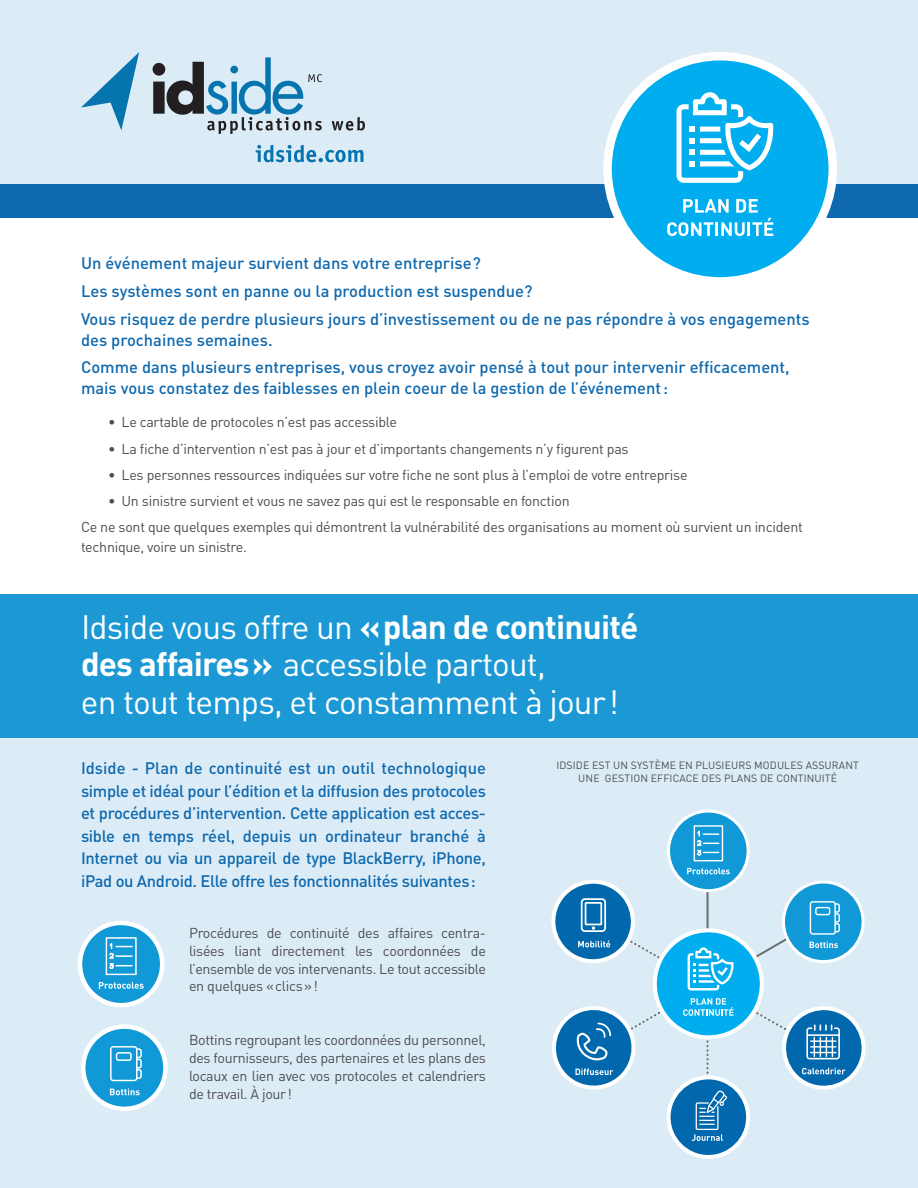
<style>
.page{position:relative;width:918px;height:1188px;background:#fff}
.page>*{position:absolute;margin:0;border:0;box-sizing:border-box;transform-origin:0 0}
.t1{font:33.3px/37.5px "DINOT";letter-spacing:-.025em;color:#fff}
.t2{font:500 16.5px/22.5px "DINOT";color:#0f69ae}
.t3{font:14.25px/18px "DINOT";letter-spacing:-.02em;color:#4d4d4f;text-align:justify}
.t4{font:10.5px/12.6px "DINOT";letter-spacing:.01em;color:#4d4d4f;text-align:center}
.s1{font-weight:700}
</style>
<div class="page">
<div style="left:0;top:605px;width:918px;height:583px;background:#dcecf7"></div>
<div style="left:0;top:594px;width:918px;height:144px;background:#1c99d5"></div>
<hr style="left:707px;top:884px;width:2px;height:53px;background:#6d6e71">
<svg style="left:746px;top:938px;width:52px;height:26px"></svg>
<div style="left:783px;top:882px;width:80px;height:80px;background:#1099d6;border-radius:50%"></div>
<div style="left:782px;top:880px;width:83px;height:83px;border:3px solid #fff;border-radius:50%"></div>
<svg style="left:551px;top:879px;width:116px;height:88px"></svg>
<svg style="left:810px;top:942px;width:28px;height:6px"></svg>
<svg style="left:552px;top:997px;width:115px;height:93px"></svg>
<svg style="left:810px;top:901px;width:30px;height:34px"></svg>
<svg style="left:748px;top:1003px;width:118px;height:87px"></svg>
<div style="left:669px;top:811px;width:79px;height:80px;background:#1099d6;border-radius:50%"></div>
<div style="left:667px;top:810px;width:83px;height:82px;border:3px solid #fff;border-radius:50%"></div>
<svg style="left:687px;top:868px;width:43px;height:6px"></svg>
<svg style="left:694px;top:825px;width:29px;height:36px"></svg>
<div style="left:669px;top:1077px;width:79px;height:80px;background:#0168ad;border-radius:50%"></div>
<div style="left:667px;top:1075px;width:83px;height:84px;border:4px solid #fff;border-radius:50%"></div>
<svg style="left:692px;top:1036px;width:35px;height:105px"></svg>
<div style="left:655px;top:930px;width:107px;height:107px;background:#00aeef;border-radius:50%"></div>
<div style="left:653px;top:928px;width:111px;height:111px;border:4px solid #fff;border-radius:50%"></div>
<svg style="left:683px;top:998px;width:51px;height:18px"></svg>
<svg style="left:688px;top:947px;width:46px;height:43px"></svg>
<div style="left:0;top:0;width:918px;height:216px;background:#dcecf7"></div>
<div style="left:0;top:184px;width:918px;height:34px;background:#0f69ae"></div>
<svg style="left:332px;top:117px;width:33px;height:14px"></svg>
<svg style="left:81px;top:52px;width:58px;height:78px"></svg>
<svg style="left:153px;top:57px;width:169px;height:77px"></svg>
<svg style="left:256px;top:145px;width:107px;height:17px"></svg>
<div style="left:80px;top:923px;width:82px;height:82px;background:#1099d6;border-radius:50%"></div>
<div style="left:78px;top:921px;width:86px;height:86px;border:4px solid #fff;border-radius:50%"></div>
<svg style="left:99px;top:982px;width:45px;height:7px"></svg>
<svg style="left:106px;top:937px;width:31px;height:38px"></svg>
<div style="left:83px;top:1027px;width:83px;height:82px;background:#1099d6;border-radius:50%"></div>
<div style="left:81px;top:1024px;width:87px;height:87px;border:4px solid #fff;border-radius:50%"></div>
<svg style="left:110px;top:1089px;width:30px;height:6px"></svg>
<svg style="left:110px;top:1046px;width:32px;height:35px"></svg>
<div style="left:608px;top:56px;width:225px;height:225px;background:#00aeef;border-radius:50%"></div>
<div style="left:603px;top:52px;width:234px;height:234px;border:8px solid #fff;border-radius:50%"></div>
<svg style="left:667px;top:199px;width:106px;height:37px"></svg>
<svg style="left:677px;top:92px;width:97px;height:91px"></svg>
<p class="t2" style="left:81px;top:249px;width:730px;line-height:27.8px">Un événement majeur survient dans votre entreprise?<br>Les systèmes sont en panne ou la production est suspendue?<br>Vous risquez de perdre plusieurs jours d’investissement ou de ne pas répondre à vos engagements</p>
<p class="t2" style="left:81px;top:325px;width:710px;line-height:27.8px">des prochaines semaines.<br>Comme dans plusieurs entreprises, vous croyez avoir pensé à tout pour intervenir efficacement,</p>
<p class="t2" style="left:81px;top:376px;width:589px">mais vous constatez des faiblesses en plein coeur de la gestion de l’événement:</p>
<p class="t3" style="left:108px;top:413px;width:291px">• Le cartable de protocoles n’est pas accessible</p>
<p class="t3" style="left:108px;top:439px;width:522px">• La fiche d’intervention n’est pas à jour et d’importants changements n’y figurent pas</p>
<p class="t3" style="left:108px;top:465px;width:581px">• Les personnes ressources indiquées sur votre fiche ne sont plus à l’emploi de votre entreprise</p>
<p class="t3" style="left:81px;top:487px;width:723px;line-height:26.2px;text-indent:27px">• Un sinistre survient et vous ne savez pas qui est le responsable en fonction<br>Ce ne sont que quelques exemples qui démontrent la vulnérabilité des organisations au moment où survient un incident</p>
<p class="t3" style="left:81px;top:537px;width:167px">technique, voire un sinistre.</p>
<h1 class="t1" style="left:81px;top:607px;width:559px">Idside vous offre un <span class="s1">«plan de continuité des affaires»</span> accessible partout,<br>en tout temps, et constamment à jour!</h1>
<p class="t2" style="left:81px;top:756px;width:407px;text-align:justify">Idside - Plan de continuité est un outil technologique simple et idéal pour l’édition et la diffusion des protocoles et procédures d’intervention. Cette application est acces&shy;sible en temps réel, depuis un ordinateur branché à Internet ou via un appareil de type BlackBerry, iPhone, iPad ou Android. Elle offre les fonctionnalités suivantes:</p>
<p class="t3" style="left:189px;top:923px;width:299px">Procédures de continuité des affaires centra&shy;lisées liant directement les coordonnées de l’ensemble de vos intervenants. Le tout accessible en quelques «clics»!</p>
<p class="t3" style="left:189px;top:1031px;width:298px">Bottins regroupant les coordonnées du personnel, des fournisseurs, des partenaires et les plans des locaux en lien avec vos protocoles et calendriers de travail. À jour!</p>
<p class="t4" style="left:556px;top:759px;width:304px">Idsi de est u n système en plusi eu rs modules assu rant u ne gestion efficace des plans de conti nuité</p>
</div>
